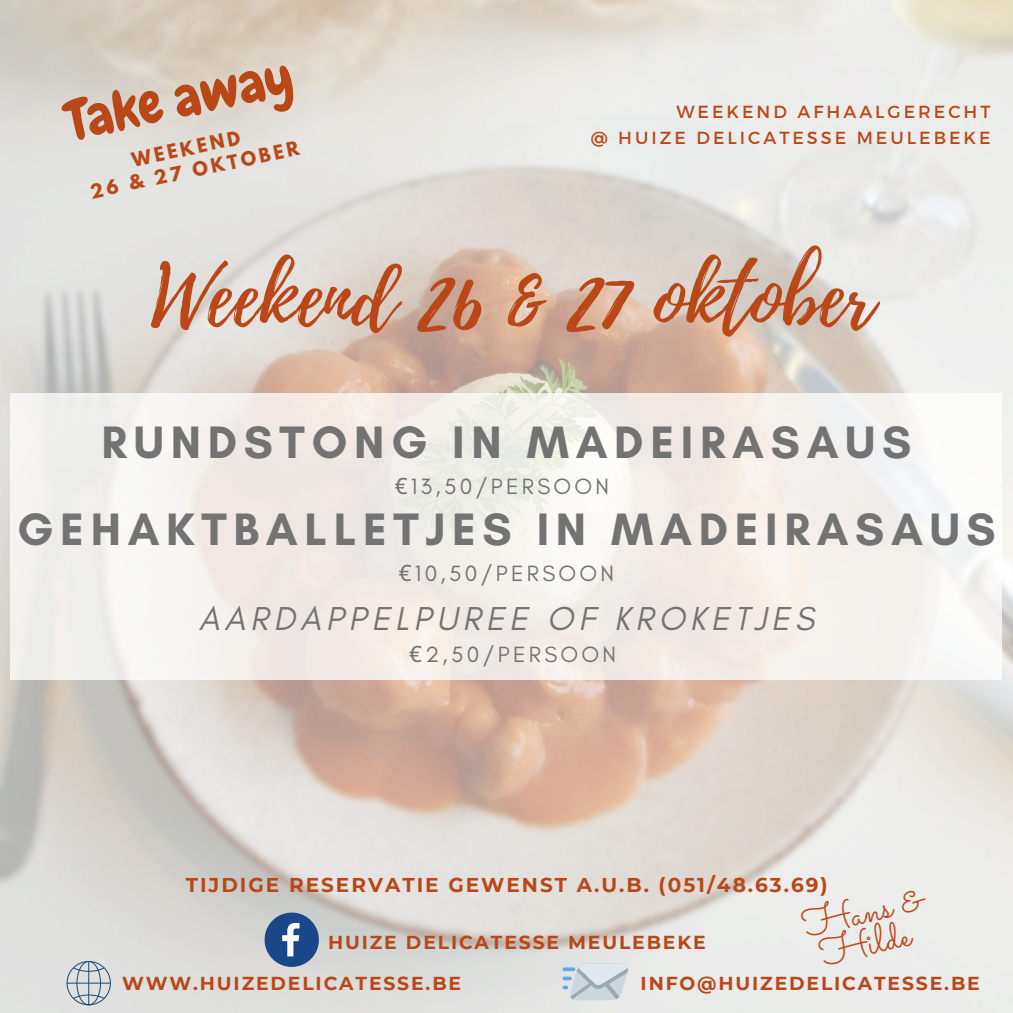
<style>
.page{position:relative;width:1013px;height:1013px;background:#fff}
.page>*{position:absolute;margin:0;border:0;box-sizing:border-box;transform-origin:0 0}
.t1{font:83.75px "Playlist Script";color:#b94718}
.t2{font:54.88px "Chewy";color:#b94718}
.t3{font:700 46.25px "Glacial Indifference";letter-spacing:.145em;color:#737373}
.t4{font:40.62px/31.9px "Sacramento";color:#b94718}
.t5{font:italic 33.75px "Glacial Indifference";letter-spacing:.145em;color:#737373}
.t6{font:22.5px "Glacial Indifference";letter-spacing:.145em;color:#737373}
.t7{font:700 20px "Montserrat";letter-spacing:.1em;color:#b94718}
.t8{font:700 18.75px "Montserrat";letter-spacing:.1em;color:#b94718}
.t9{font:17.5px "Montserrat";letter-spacing:.17em;color:#b94718}
.t10{font:700 17.5px/22.5px "League Spartan";color:#b94718;text-align:center}
.s1{font-family:"Noto Sans"}
</style>
<div class="page">
<img style="left:0;top:0;width:1012px;height:1012px">
<svg style="left:264px;top:912px;width:55px;height:54px;background:#5978a4"></svg>
<div style="left:67px;top:961px;width:44px;height:44px;border:1px solid #1d496e;border-radius:50%"></div>
<div style="left:76px;top:961px;width:25px;height:44px;border:1px solid #1d496e;border-radius:50%"></div>
<hr style="left:88px;top:961px;width:1px;height:43px;background:#1d496e">
<hr style="left:67px;top:982px;width:43px;height:1px;background:#1d496e">
<svg style="left:72px;top:966px;width:33px;height:6px"></svg>
<svg style="left:72px;top:994px;width:33px;height:5px"></svg>
<svg style="left:562px;top:963px;width:66px;height:37px;background:#cad5dd"></svg>
<div style="left:11px;top:394px;width:991px;height:286px;background:linear-gradient(to right,#f1ede9,#f6f1ed)"></div>
<h6 class="t2" style="left:60px;top:88px;width:231px;rotate:-12deg">Take away</h6>
<p class="t10" style="left:84px;top:161px;width:215px;rotate:-12deg">WEEKEND<br>26 &amp; 27 OKTOBER</p>
<h1 class="t9" style="left:676px;top:100px;width:316px">WEEKEND AFHAALGERECHT</h1>
<h3 class="t9" style="left:590px;top:127px;width:401px">@ HUIZE DELICATESSE MEULEBEKE</h3>
<h5 class="t1" style="left:151px;top:237px;width:724px">Weekend 26 &amp; 27 oktober</h5>
<h6 class="t3" style="left:102px;top:414px;width:811px">RUNDSTONG IN MADEIRASAUS</h6>
<p class="t6" style="left:395px;top:472px;width:216px"><span class="s1">€</span>13,50/PERSOON</p>
<p class="t3" style="left:17px;top:501px;width:980px">GEHAKTBALLETJES IN MADEIRASAUS</p>
<p class="t6" style="left:399px;top:559px;width:217px"><span class="s1">€</span>10,50/PERSOON</p>
<h6 class="t5" style="left:199px;top:597px;width:617px">AARDAPPELPUREE OF KROKETJES</h6>
<h4 class="t6" style="left:409px;top:640px;width:208px"><span class="s1">€</span>2,50/PERSOON</h4>
<h3 class="t7" style="left:186px;top:872px;width:643px">TIJDIGE RESERVATIE GEWENST A.U.B. (051/48.63.69)</h3>
<p class="t4" style="left:799px;top:907px;width:123px;rotate:-13deg">Hans &amp;<br>Hilde</p>
<h2 class="t8" style="left:328px;top:930px;width:379px">HUIZE DELICATESSE MEULEBEKE</h2>
<p class="t8" style="left:122px;top:971px;width:340px">WWW.HUIZEDELICATESSE.BE</p>
<p class="t8" style="left:640px;top:971px;width:341px">INFO@HUIZEDELICATESSE.BE</p>
</div>
